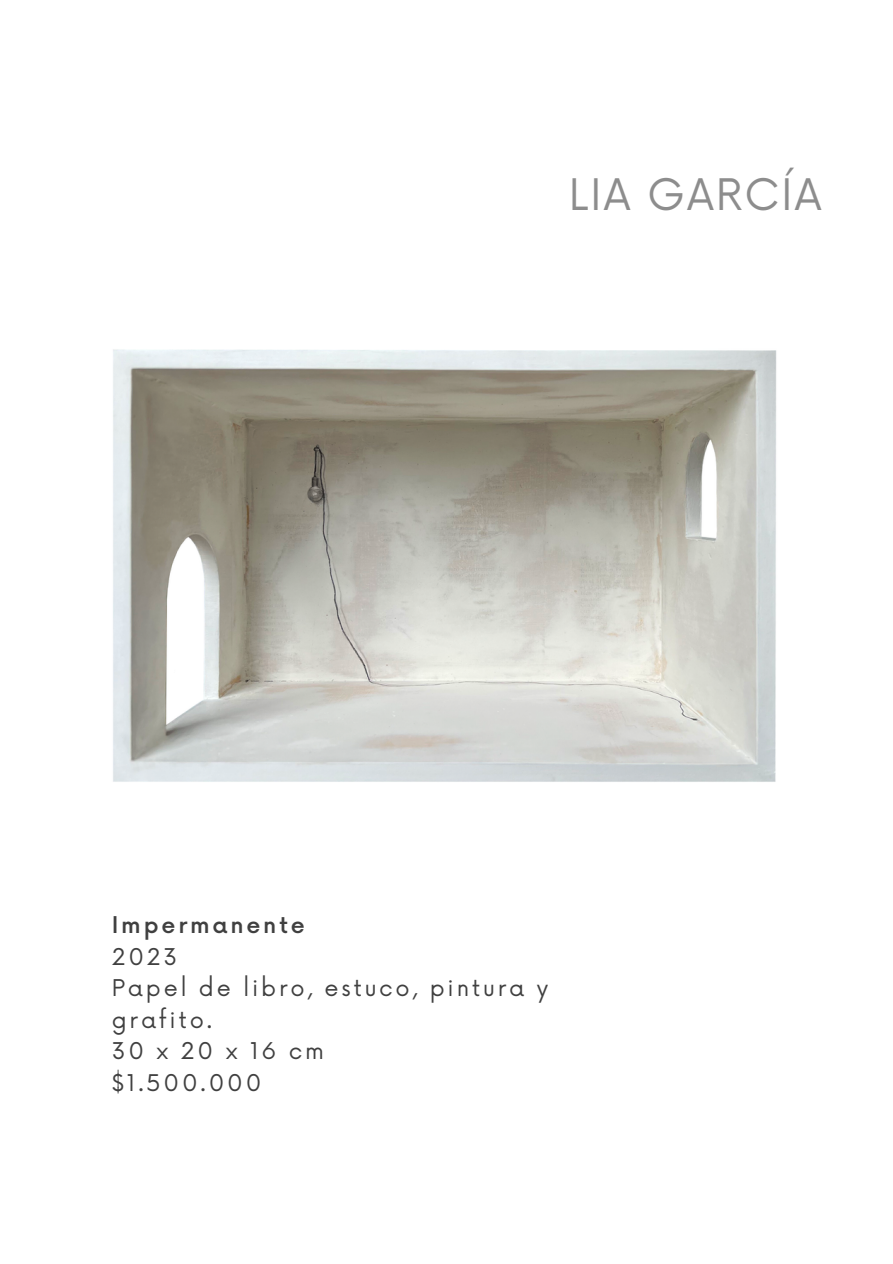
<style>
.page{position:relative;width:893px;height:1264px;background:#fff}
.page>*{position:absolute;margin:0;border:0;box-sizing:border-box;transform-origin:0 0}
.t1{font:42.3px "Now";letter-spacing:.045em;color:#8d8d8d}
.t2{font:22.5px/31.5px "Now";letter-spacing:.125em;color:#404040}
.t3{font:500 22.5px "Now";letter-spacing:.125em;color:#404040}
.t4{font:11.25px "Now";color:#404040}
</style>
<div class="page">
<img style="left:113px;top:349px;width:664px;height:433px">
<h1 class="t1" style="left:568px;top:171px;width:254px">LIA GARCÍA</h1>
<p class="t3" style="left:112px;top:913px;width:194px">Impermanente</p>
<p class="t2" style="left:112px;top:942px;width:438px">2023<br>Papel de libro, estuco, pintura y grafito.<br>30x20x16cm<br>$1.500.000</p>
<p class="t4" style="left:107px;top:1082px;width:15px;rotate:-90deg">__</p>
<p class="t4" style="left:107px;top:1094px;width:15px;rotate:-90deg">__</p>
</div>
